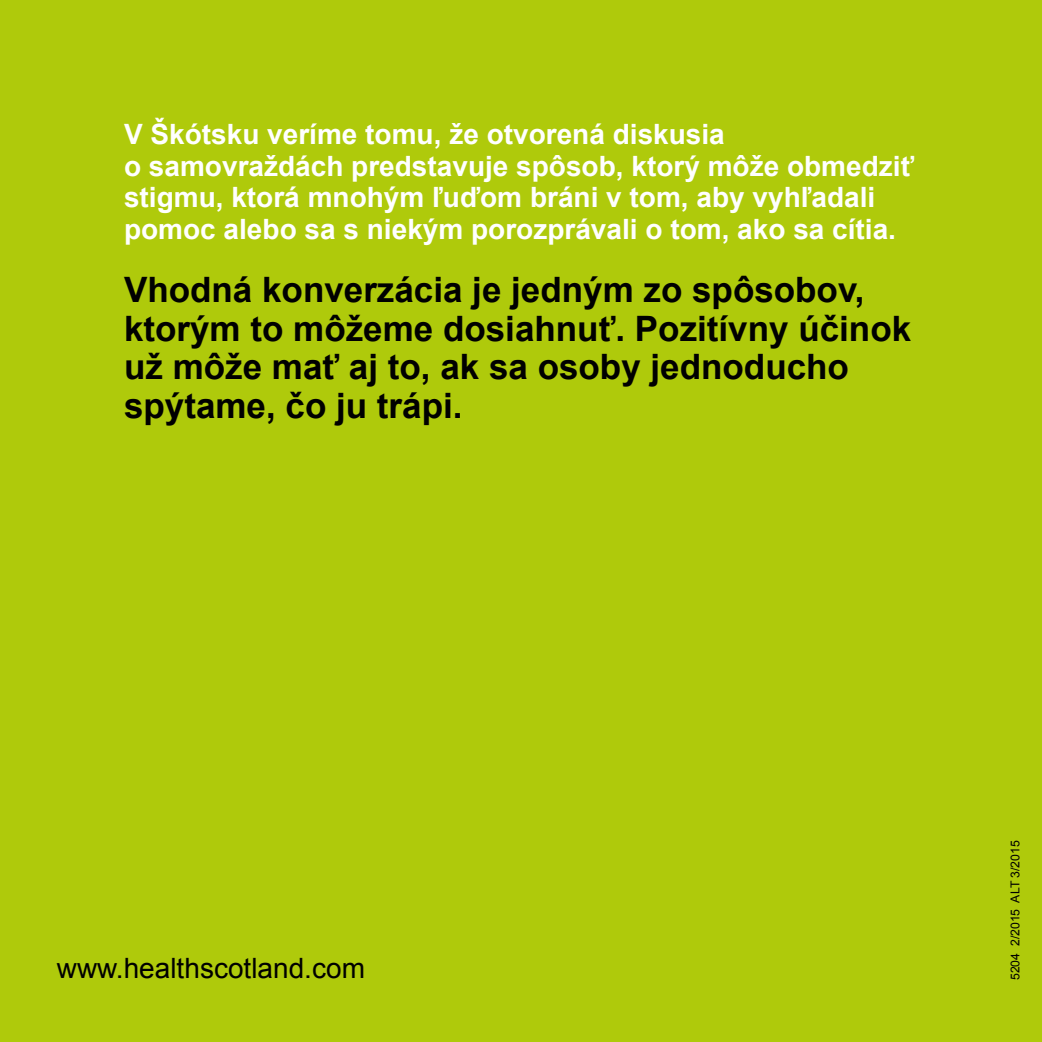
<style>
.page{position:relative;width:1042px;height:1042px;background:#afca0b}
.page>*{position:absolute;margin:0;border:0;box-sizing:border-box;transform-origin:0 0}
.t1{font:700 35px/38.5px "Arial";color:#000}
.t2{font:700 28px/31.5px "Arial";color:#fff}
.t3{font:28px "Arial";color:#000}
.t4{font:12.25px "Arial";color:#000}
</style>
<div class="page">
<p class="t2" style="left:124px;top:120px;width:791px">V Škótsku veríme tomu, že otvorená diskusia<br>o samovraždách predstavuje spôsob, ktorý môže obmedziť stigmu, ktorá mnohým ľuďom bráni v tom, aby vyhľadali pomoc alebo sa s niekým porozprávali o tom, ako sa cítia.</p>
<p class="t1" style="left:124px;top:272px;width:788px">Vhodná konverzácia je jedným zo spôsobov, ktorým to môžeme dosiahnuť. Pozitívny účinok už môže mať aj to, ak sa osoby jednoducho spýtame, čo ju trápi.</p>
<p class="t3" style="left:57px;top:950px;width:310px">www.healthscotland.com</p>
<p class="t4" style="left:1007px;top:980px;width:141px;rotate:-90deg">5204 2/2015 ALT 3/2015</p>
</div>
